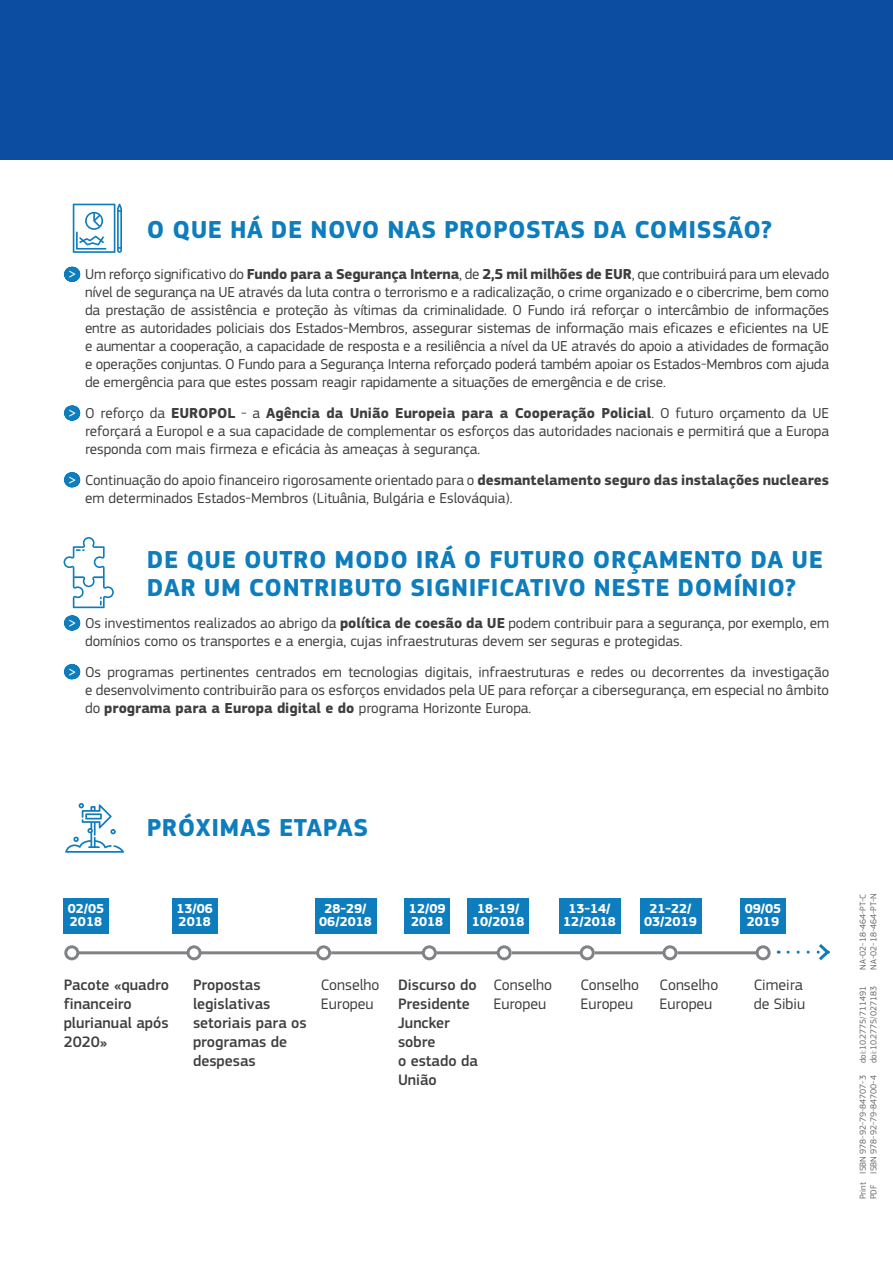
<style>
.page{position:relative;width:893px;height:1263px;background:#fff}
.page>*{position:absolute;margin:0;border:0;box-sizing:border-box;transform-origin:0 0}
.Sub-title_1{font:700 25.5px/28px "EC Square Sans Pro";letter-spacing:.02em;color:#0e7dbd}
.timeline_medium{font:500 15.75px/18.9px "EC Square Sans Pro";color:#3e3e3f}
.timeline_regular{font:15.75px/18.9px "EC Square Sans Pro";color:#3e3e3f}
.t1{font:15px/18px "EC Square Sans Pro";color:#3e3e3f;text-align:justify}
.timeline_date{font:700 13.5px/13.5px "EC Square Sans Pro";color:#fff}
.t2{font:9px "EC Square Sans Pro";color:#69696c}
.s1{color:#fff}
.s2{font-weight:700}
</style>
<div class="page">
<svg style="left:71px;top:267px;width:2px;height:15px"></svg>
<svg style="left:71px;top:406px;width:2px;height:15px"></svg>
<svg style="left:71px;top:472px;width:2px;height:15px"></svg>
<hr style="left:78px;top:951px;width:110px;height:3px;background:#808285">
<div style="left:64px;top:945px;width:15px;height:15px;border:3px solid #808285;border-radius:50%"></div>
<div style="left:187px;top:945px;width:15px;height:15px;border:3px solid #808285;border-radius:50%"></div>
<hr style="left:200px;top:951px;width:118px;height:3px;background:#808285">
<div style="left:316px;top:945px;width:15px;height:15px;border:3px solid #808285;border-radius:50%"></div>
<hr style="left:331px;top:951px;width:92px;height:3px;background:#808285">
<div style="left:422px;top:945px;width:15px;height:15px;border:3px solid #808285;border-radius:50%"></div>
<hr style="left:437px;top:951px;width:61px;height:3px;background:#808285">
<div style="left:497px;top:945px;width:15px;height:15px;border:3px solid #808285;border-radius:50%"></div>
<hr style="left:512px;top:951px;width:69px;height:3px;background:#808285">
<div style="left:580px;top:945px;width:15px;height:15px;border:3px solid #808285;border-radius:50%"></div>
<hr style="left:595px;top:951px;width:69px;height:3px;background:#808285">
<div style="left:662px;top:945px;width:15px;height:15px;border:3px solid #808285;border-radius:50%"></div>
<hr style="left:677px;top:951px;width:80px;height:3px;background:#808285">
<div style="left:756px;top:945px;width:15px;height:15px;border:3px solid #808285;border-radius:50%"></div>
<svg style="left:788px;top:944px;width:42px;height:17px"></svg>
<div style="left:63px;top:898px;width:46px;height:36px;background:#0e7dbd"></div>
<div style="left:172px;top:898px;width:45px;height:36px;background:#0e7dbd"></div>
<div style="left:740px;top:898px;width:45px;height:36px;background:#0e7dbd"></div>
<div style="left:315px;top:898px;width:61px;height:36px;background:#0e7dbd"></div>
<div style="left:468px;top:898px;width:61px;height:36px;background:#0e7dbd"></div>
<div style="left:559px;top:898px;width:61px;height:36px;background:#0e7dbd"></div>
<div style="left:640px;top:898px;width:61px;height:36px;background:#0e7dbd"></div>
<div style="left:405px;top:898px;width:45px;height:36px;background:#0e7dbd"></div>
<svg style="left:65px;top:803px;width:59px;height:50px"></svg>
<svg style="left:64px;top:537px;width:50px;height:71px"></svg>
<svg style="left:73px;top:204px;width:49px;height:49px"></svg>
<svg style="left:71px;top:615px;width:2px;height:15px"></svg>
<svg style="left:71px;top:664px;width:2px;height:15px"></svg>
<div style="left:0;top:0;width:893px;height:160px;background:#0d4da1"></div>
<p class="Sub-title_1" style="left:147px;top:216px;width:627px">O QUE HÁ DE NOVO NAS PROPOSTAS DA COMISSÃO?</p>
<p class="t1" style="left:85px;top:265px;width:746px;text-indent:-17px"><span class="s1">&gt;</span> Um reforço significativo do <span class="s2">Fundo para a Segurança Interna</span>, de <span class="s2">2,5 mil milhões de EUR</span>, que contribuirá para um elevado nível de segurança na UE através da luta contra o terrorismo e a radicalização, o crime organizado e o cibercrime, bem como da prestação de assistência e proteção às vítimas da criminalidade. O Fundo irá reforçar o intercâmbio de informações entre as autoridades policiais dos Estados-Membros, assegurar sistemas de informação mais eficazes e eficientes na UE e aumentar a cooperação, a capacidade de resposta e a resiliência a nível da UE através do apoio a atividades de formação e operações conjuntas. O Fundo para a Segurança Interna reforçado poderá também apoiar os Estados-Membros com ajuda de emergência para que estes possam reagir rapidamente a situações de emergência e de crise.</p>
<p class="t1" style="left:85px;top:404px;width:746px;text-indent:-17px"><span class="s1">&gt;</span> O reforço da <span class="s2">EUROPOL</span> - a <span class="s2">Agência da União Europeia para a Cooperação Policial</span>. O futuro orçamento da UE reforçará a Europol e a sua capacidade de complementar os esforços das autoridades nacionais e permitirá que a Europa responda com mais firmeza e eficácia às ameaças à segurança.</p>
<p class="t1" style="left:85px;top:471px;width:746px;text-indent:-17px"><span class="s1">&gt;</span> Continuação do apoio financeiro rigorosamente orientado para o <span class="s2">desmantelamento seguro das instalações nucleares </span>em determinados Estados-Membros (Lituânia, Bulgária e Eslováquia).</p>
<p class="Sub-title_1" style="left:147px;top:546px;width:677px">DE QUE OUTRO MODO IRÁ O FUTURO ORÇAMENTO DA UE<br>DAR UM CONTRIBUTO SIGNIFICATIVO NESTE DOMÍNIO?</p>
<p class="t1" style="left:85px;top:614px;width:746px;text-indent:-17px"><span class="s1">&gt;</span> Os investimentos realizados ao abrigo da <span class="s2">política de coesão da UE</span> podem contribuir para a segurança, por exemplo, em domínios como os transportes e a energia, cujas infraestruturas devem ser seguras e protegidas.</p>
<p class="t1" style="left:85px;top:663px;width:746px;text-indent:-17px"><span class="s1">&gt;</span> Os programas pertinentes centrados em tecnologias digitais, infraestruturas e redes ou decorrentes da investigação e desenvolvimento contribuirão para os esforços envidados pela UE para reforçar a cibersegurança, em especial no âmbito do <span class="s2">programa para a Europa digital e do</span> programa Horizonte Europa.</p>
<p class="Sub-title_1" style="left:147px;top:814px;width:223px">PRÓXIMAS ETAPAS</p>
<p class="timeline_date" style="left:68px;top:902px;width:38px">02/05<br>2018</p>
<p class="timeline_date" style="left:176px;top:902px;width:38px">13/06<br>2018</p>
<p class="timeline_date" style="left:745px;top:902px;width:38px">09/05<br>2019</p>
<p class="timeline_date" style="left:319px;top:902px;width:54px;text-align:center">28-29/<br>06/2018</p>
<p class="timeline_date" style="left:472px;top:902px;width:54px;text-align:center">18-19/<br>10/2018</p>
<p class="timeline_date" style="left:563px;top:902px;width:54px;text-align:center">13-14/<br>12/2018</p>
<p class="timeline_date" style="left:644px;top:902px;width:54px;text-align:center">21-22/<br>03/2019</p>
<p class="timeline_date" style="left:409px;top:902px;width:38px">12/09<br>2018</p>
<p class="timeline_medium" style="left:64px;top:976px;width:107px">Pacote «quadro financeiro plurianual após<br>2020»</p>
<p class="timeline_medium" style="left:193px;top:976px;width:115px">Propostas legislativas setoriais para os programas de despesas</p>
<p class="timeline_regular" style="left:321px;top:976px;width:60px">Conselho<br>Europeu</p>
<p class="timeline_regular" style="left:493px;top:976px;width:60px">Conselho<br>Europeu</p>
<p class="timeline_regular" style="left:580px;top:976px;width:60px">Conselho<br>Europeu</p>
<p class="timeline_regular" style="left:660px;top:976px;width:60px">Conselho<br>Europeu</p>
<p class="timeline_regular" style="left:754px;top:976px;width:53px">Cimeira de Sibiu</p>
<p class="timeline_medium" style="left:398px;top:976px;width:81px">Discurso do<br>Presidente<br>Juncker sobre<br>o estado da<br>União</p>
<p class="t2" style="left:868px;top:969px;width:78px;rotate:-90deg">NA-02-18-464-PT-N</p>
<p class="t2" style="left:857px;top:969px;width:77px;rotate:-90deg">NA-02-18-464-PT-C</p>
<p class="t2" style="left:868px;top:1063px;width:78px;rotate:-90deg">doi:10.2775/027183</p>
<p class="t2" style="left:857px;top:1063px;width:78px;rotate:-90deg">doi:10.2775/711491</p>
<p class="t2" style="left:868px;top:1199px;width:126px;rotate:-90deg">PDF ISBN 978-92-79-84700-4</p>
<p class="t2" style="left:857px;top:1199px;width:126px;rotate:-90deg">Print ISBN 978-92-79-84707-3</p>
</div>
